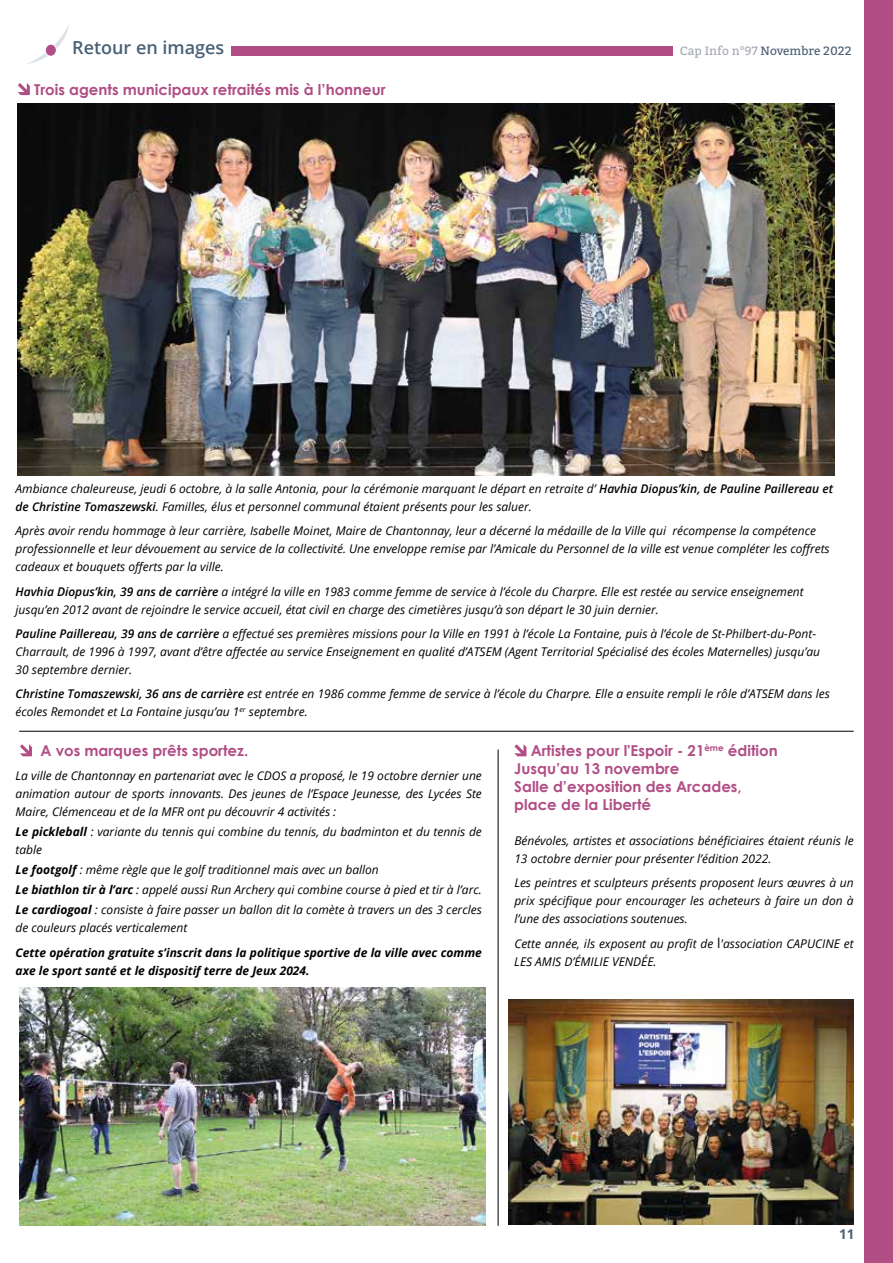
<style>
.page{position:relative;width:893px;height:1263px;background:#fff}
.page>*{position:absolute;margin:0;border:0;box-sizing:border-box;transform-origin:0 0}
.t1{font:600 18px "Open Sans";color:#496075}
.t2{font:700 15px/18px "Century Gothic";color:#b14e86}
.t3{font:700 13.5px "Open Sans";color:#496075}
.t4{font:italic 12px/18px "Open Sans";color:#000}
.t5{font:italic 700 12px/18px "Open Sans";color:#000}
.t6{font:12px "Bitter";color:#496075}
.s1{color:#a5a8b5}
.s2{font-weight:600}
.s3{font-weight:700}
.s4{font-style:normal;font-size:13.5px}
</style>
<div class="page">
<div style="left:231px;top:46px;width:442px;height:9px;background:#b14e86"></div>
<svg style="left:27px;top:24px;width:43px;height:40px"></svg>
<div style="left:864px;top:0;width:29px;height:1263px;background:#b14e86"></div>
<svg style="left:20px;top:744px;width:12px;height:12px"></svg>
<svg style="left:18px;top:83px;width:12px;height:12px"></svg>
<img style="left:17px;top:103px;width:817px;height:372px">
<hr style="left:19px;top:731px;width:835px;height:1px;background:#000">
<hr style="left:498px;top:749px;width:1px;height:477px;background:#000">
<img style="left:20px;top:988px;width:465px;height:238px">
<svg style="left:514px;top:744px;width:12px;height:12px"></svg>
<img style="left:509px;top:999px;width:345px;height:225px">
<h1 class="t1" style="left:72px;top:35px;width:154px">Retour en images</h1>
<p class="t6" style="left:680px;top:43px;width:173px"><span class="s1">Cap Info n°97</span> Novembre 2022</p>
<p class="t2" style="left:34px;top:80px;width:353px">Trois agents municipaux retraités mis à l’honneur</p>
<p class="t4" style="left:16px;top:479px;width:819px">Ambiance chaleureuse, jeudi 6 octobre, à la salle Antonia, pour la cérémonie marquant le départ en retraite d’ <span class="s2">Havhia Diopus’kin, de Pauline Paillereau et de Christine Tomaszewski</span>. Familles, élus et personnel communal étaient présents pour les saluer.</p>
<p class="t4" style="left:16px;top:522px;width:816px">Après avoir rendu hommage à leur carrière, Isabelle Moinet, Maire de Chantonnay, leur a décerné la médaille de la Ville qui récompense la compétence professionnelle et leur dévouement au service de la collectivité. Une enveloppe remise par l’Amicale du Personnel de la ville est venue compléter les coffrets cadeaux et bouquets offerts par la ville.</p>
<p class="t4" style="left:16px;top:582px;width:790px"><span class="s2">Havhia Diopus’kin, 39 ans de carrière</span> a intégré la ville en 1983 comme femme de service à l’école du Charpre. Elle est restée au service enseignement jusqu’en 2012 avant de rejoindre le service accueil, état civil en charge des cimetières jusqu’à son départ le 30 juin dernier.</p>
<p class="t4" style="left:16px;top:624px;width:806px"><span class="s2">Pauline Paillereau, 39 ans de carrière</span> a effectué ses premières missions pour la Ville en 1991 à l’école La Fontaine, puis à l’école de St-Philbert-du-Pont-<br>Charrault, de 1996 à 1997, avant d’être affectée au service Enseignement en qualité d’ATSEM (Agent Territorial Spécialisé des écoles Maternelles) jusqu’au<br>30 septembre dernier.</p>
<p class="t4" style="left:16px;top:685px;width:816px"><span class="s2">Christine Tomaszewski, 36 ans de carrière</span> est entrée en 1986 comme femme de service à l’école du Charpre. Elle a ensuite rempli le rôle d’ATSEM dans les écoles Remondet et La Fontaine jusqu’au 1<sup>er</sup> septembre.</p>
<p class="t2" style="left:40px;top:741px;width:209px">A vos marques prêts sportez.</p>
<p class="t4" style="left:16px;top:766px;width:468px;text-align:justify">La ville de Chantonnay en partenariat avec le CDOS a proposé, le 19 octobre dernier une animation autour de sports innovants. Des jeunes de l’Espace Jeunesse, des Lycées Ste Maire, Clémenceau et de la MFR ont pu découvrir 4 activités :</p>
<p class="t4" style="left:16px;top:822px;width:468px"><span class="s3">Le pickleball</span> : variante du tennis qui combine du tennis, du badminton et du tennis de table</p>
<p class="t4" style="left:16px;top:859px;width:468px;line-height:20.1px"><span class="s3">Le footgolf</span> : même règle que le golf traditionnel mais avec un ballon<br><span class="s3">Le biathlon tir à l’arc</span> : appelé aussi Run Archery qui combine course à pied et tir à l’arc.<br><span class="s3">Le cardiogoal</span> : consiste à faire passer un ballon dit la comète à travers un des 3 cercles</p>
<p class="t4" style="left:16px;top:919px;width:173px">de couleurs placés verticalement</p>
<p class="t5" style="left:16px;top:943px;width:468px">Cette opération gratuite s’inscrit dans la politique sportive de la ville avec comme axe le sport santé et le dispositif terre de Jeux 2024.</p>
<p class="t2" style="left:514px;top:741px;width:265px;text-indent:16px">Artistes pour l'Espoir - 21<sup>ème</sup> édition<br>Jusqu’au 13 novembre<br>Salle d’exposition des Arcades, place de la Liberté</p>
<p class="t4" style="left:514px;top:831px;width:341px">Bénévoles, artistes et associations bénéficiaires étaient réunis le<br>13 octobre dernier pour présenter l’édition 2022.</p>
<p class="t4" style="left:514px;top:873px;width:341px;text-align:justify">Les peintres et sculpteurs présents proposent leurs œuvres à un prix spécifique pour encourager les acheteurs à faire un don à l’une des associations soutenues.</p>
<p class="t4" style="left:514px;top:934px;width:341px">Cette année, ils exposent au profit de <span class="s4">l</span>'association CAPUCINE et<br>LES AMIS D’ÉMILIE VENDÉE.</p>
<p class="t3" style="left:839px;top:1225px;width:17px">11</p>
</div>
